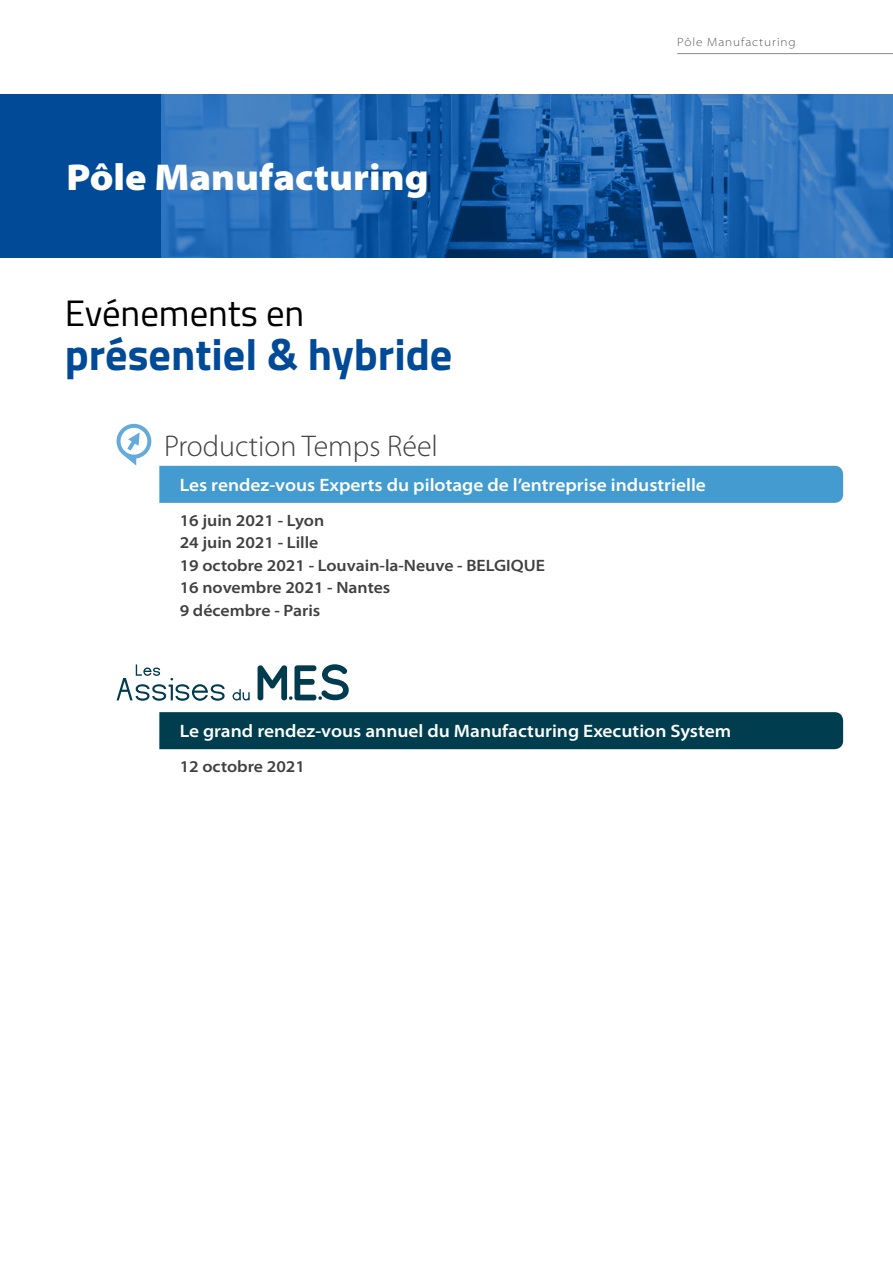
<style>
.page{position:relative;width:893px;height:1263px;background:#fff}
.page>*{position:absolute;margin:0;border:0;box-sizing:border-box;transform-origin:0 0}
.t1{font:700 44.1px "Titillium Web";color:#004a98}
.t2{font:900 semi-expanded 37.5px "Myriad Pro";color:#fff}
.t3{font:36.75px "Titillium Web";color:#000}
.t4{font:300 30px "Myriad Pro";color:#404040}
.t5{font:600 semi-expanded 18px "Myriad Pro";color:#fff}
.t6{font:600 semi-expanded 16.5px/22.5px "Myriad Pro";color:#404040}
.t7{font:300 semi-expanded 12px "Myriad Pro";letter-spacing:.075em;color:#58585a}
</style>
<div class="page">
<div style="left:0;top:94px;width:893px;height:163px;background:#004a98"></div>
<img style="left:161px;top:94px;width:732px;height:163px">
<hr style="left:677px;top:53px;width:216px;height:1px;background:#87888a">
<div style="left:159px;top:466px;width:684px;height:37px;background:#439bcf"></div>
<div style="left:159px;top:712px;width:684px;height:37px;background:#003d4e"></div>
<svg style="left:117px;top:424px;width:34px;height:42px"></svg>
<svg style="left:258px;top:664px;width:91px;height:36px"></svg>
<svg style="left:233px;top:689px;width:17px;height:11px"></svg>
<svg style="left:117px;top:664px;width:108px;height:37px"></svg>
<h2 class="t2" style="left:67px;top:156px;width:363px">Pôle Manufacturing</h2>
<h3 class="t3" style="left:65px;top:286px;width:241px">Evénements en</h3>
<h1 class="t1" style="left:65px;top:321px;width:389px">présentiel &amp; hybride</h1>
<h3 class="t4" style="left:164px;top:430px;width:275px">Production Temps Réel</h3>
<p class="t7" style="left:677px;top:35px;width:120px">Pôle Manufacturing</p>
<p class="t5" style="left:180px;top:475px;width:528px">Les rendez-vous Experts du pilotage de l’entreprise industrielle</p>
<p class="t6" style="left:180px;top:509px;width:367px">16 juin 2021 - Lyon<br>24 juin 2021 - Lille<br>19 octobre 2021 - Louvain-la-Neuve - BELGIQUE<br>16 novembre 2021 - Nantes<br>9 décembre - Paris</p>
<p class="t5" style="left:180px;top:721px;width:553px">Le grand rendez-vous annuel du Manufacturing Execution System</p>
<p class="t6" style="left:180px;top:756px;width:127px">12 octobre 2021</p>
</div>
